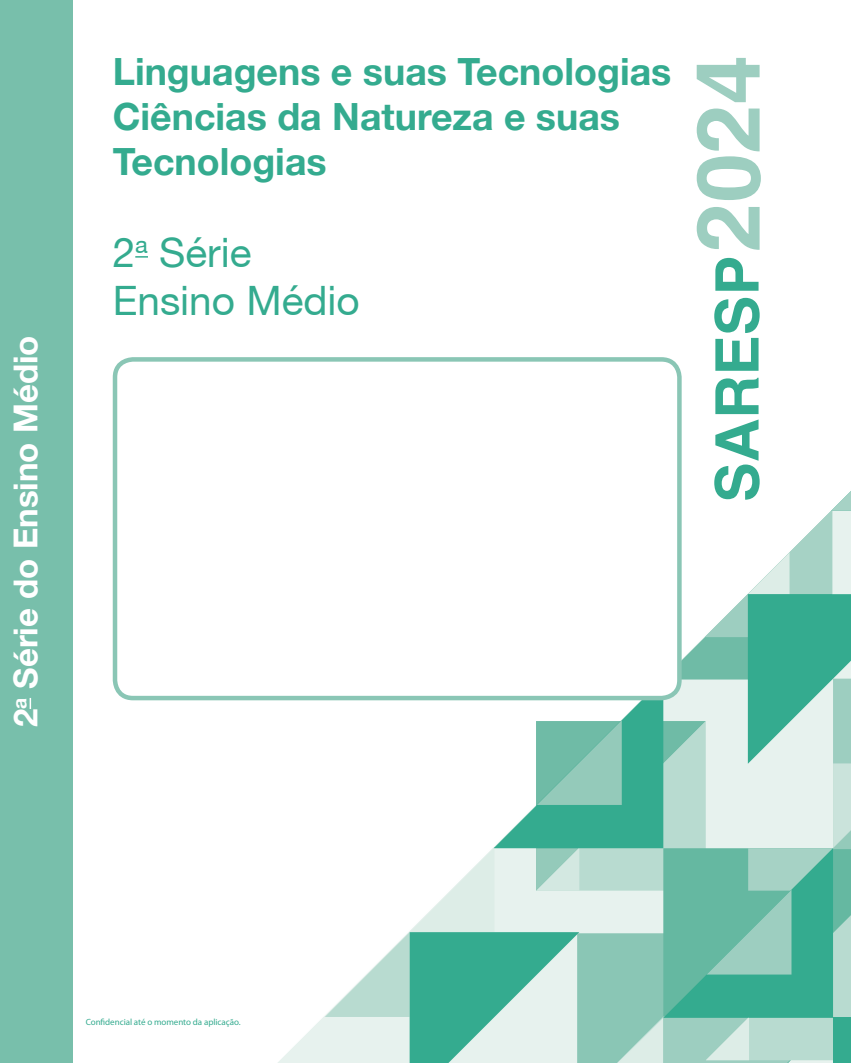
<style>
.page{position:relative;width:851px;height:1063px;background:#fff}
.page>*{position:absolute;margin:0;border:0;box-sizing:border-box;transform-origin:0 0}
.t1{font:700 60px "Helvetica";color:#34ab8f}
.t2{font:40.5px/48.6px "Helvetica 55 Roman";color:#34ab8f}
.t3{font:700 37.5px/45px "Helvetica 55";color:#34ab8f}
.t4{font:700 33px "Helvetica 55";color:#fff}
.t5{font:9px "Myriad Pro";letter-spacing:-.005em;color:#34ab8f}
.s1{font-size:88.5px;color:#9dcec0}
</style>
<div class="page">
<svg style="left:325px;top:491px;width:525px;height:572px"></svg>
<div style="left:832px;top:1018px;width:18px;height:45px;background:#34ab8f"></div>
<svg style="left:135px;top:256px;width:13px;height:2px"></svg>
<div style="left:0;top:0;width:72px;height:1063px;background:#78bfab"></div>
<div style="left:115px;top:359px;width:564px;height:339px;background:#fff;border-radius:18px"></div>
<div style="left:113px;top:357px;width:568px;height:343px;border:4px solid #8ac6b5;border-radius:18px"></div>
<p class="t4" style="left:5px;top:727px;width:393px;rotate:-90deg">2<sup>a</sup> Série do Ensino Médio</p>
<p class="t3" style="left:113px;top:48px;width:560px">Linguagens e suas Tecnologias<br>Ciências da Natureza e suas<br>Tecnologias</p>
<p class="t2" style="left:113px;top:227px;width:248px">2<sup>a</sup> Série<br>Ensino Médio</p>
<p class="t1" style="left:700px;top:502px;width:448px;rotate:-90deg">SARESP<span class="s1">2024</span></p>
<p class="t5" style="left:86px;top:1017px;width:156px">Confidencial até o momento da aplicação.</p>
</div>
